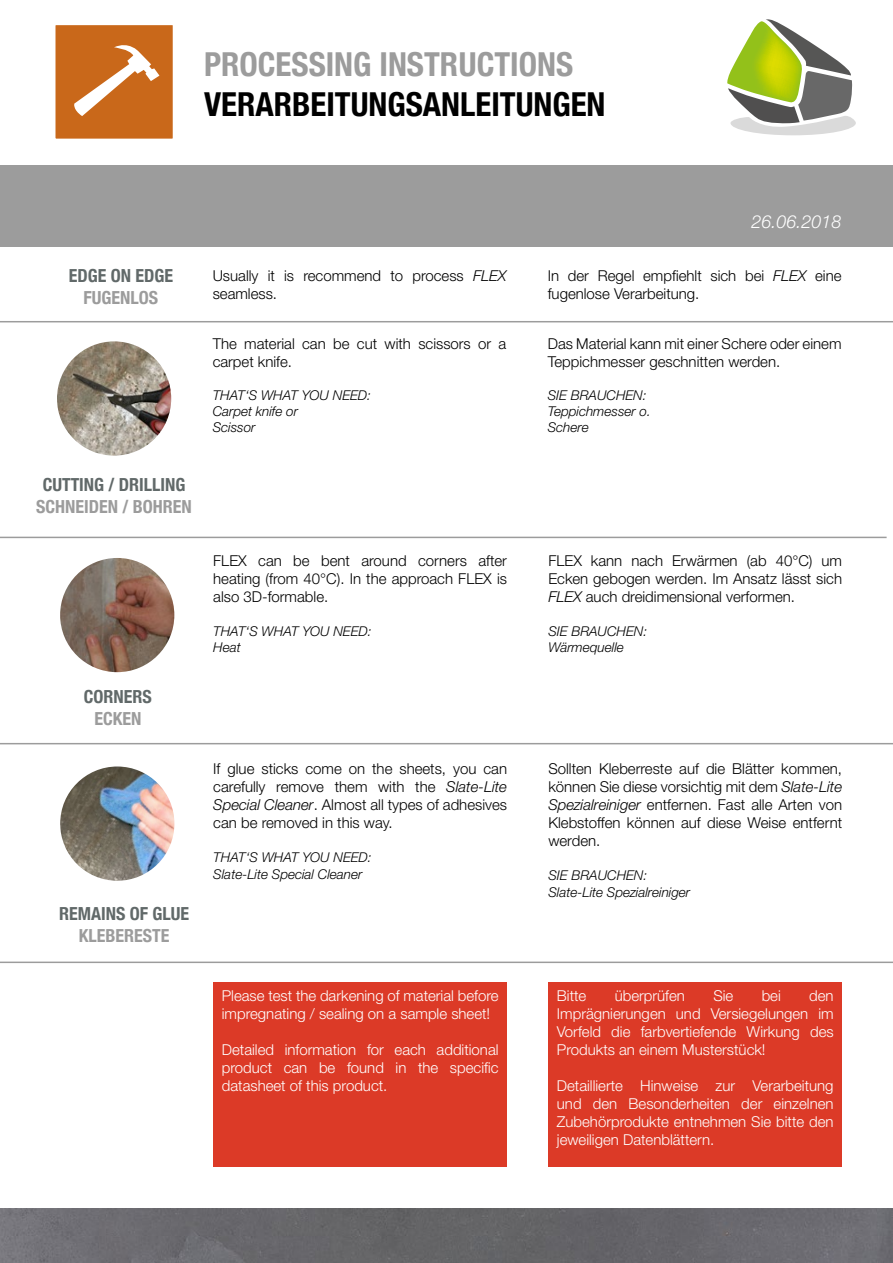
<style>
.page{position:relative;width:893px;height:1263px;background:#fff}
.page>*{position:absolute;margin:0;border:0;box-sizing:border-box;transform-origin:0 0}
.t1{font:700 condensed 33px "Helvetica Neue";color:#000}
.t2{font:700 condensed 33px "Helvetica Neue";color:#9c9c9c}
.t3{font:700 condensed 18px "Helvetica Neue";color:#616969}
.t4{font:700 condensed 18px "Helvetica Neue";color:#9c9c9c}
.t5{font:italic 300 18px "Helvetica Neue LT Std";color:#fff}
.t6{font:300 15px/18px "Helvetica Neue LT Std";color:#000}
.t7{font:300 15px/18px "Helvetica Neue LT Std";color:#fff;text-align:justify}
.t8{font:italic 300 13.5px/16.2px "Helvetica Neue LT Std";color:#000}
.s1{font-style:italic}
</style>
<div class="page">
<svg style="left:66px;top:27px;width:105px;height:110px;background:#cf7934"></svg>
<div style="left:55px;top:24px;width:11px;height:115px;background:#c9681a"></div>
<div style="left:54px;top:24px;width:120px;height:116px;border:2px solid #fff"></div>
<div style="left:0;top:165px;width:893px;height:82px;background:#9c9c9c"></div>
<img style="left:0;top:1209px;width:893px;height:54px">
<div style="left:56px;top:831px;width:116px;height:115px;border:3px solid #fff;border-radius:50%"></div>
<hr style="left:0;top:321px;width:893px;height:1px;background:#9c9c9c">
<img style="left:59px;top:556px;width:117px;height:118px;border-radius:59px">
<div style="left:57px;top:555px;width:120px;height:120px;border:3px solid #fff;border-radius:50%"></div>
<hr style="left:0;top:537px;width:887px;height:1px;background:#9c9c9c">
<img style="left:59px;top:765px;width:117px;height:117px;border-radius:59px">
<div style="left:57px;top:763px;width:120px;height:121px;border:3px solid #fff;border-radius:50%"></div>
<hr style="left:0;top:743px;width:893px;height:1px;background:#9c9c9c">
<div style="left:548px;top:982px;width:294px;height:185px;background:#dc3a27"></div>
<hr style="left:0;top:961px;width:893px;height:2px;background:#9c9c9c">
<div style="left:213px;top:982px;width:294px;height:185px;background:#dc3a27"></div>
<img style="left:56px;top:340px;width:117px;height:117px;border-radius:59px">
<div style="left:54px;top:338px;width:120px;height:121px;border:3px solid #fff;border-radius:50%"></div>
<svg style="left:727px;top:19px;width:129px;height:116px"></svg>
<h1 class="t2" style="left:204px;top:45px;width:371px">PROCESSING INSTRUCTIONS</h1>
<h1 class="t1" style="left:204px;top:84px;width:403px">VERARBEITUNGSANLEITUNGEN</h1>
<p class="t3" style="left:69px;top:265px;width:106px">EDGE ON EDGE</p>
<p class="t4" style="left:84px;top:286px;width:76px">FUGENLOS</p>
<p class="t3" style="left:43px;top:474px;width:144px">CUTTING / DRILLING</p>
<p class="t4" style="left:36px;top:496px;width:157px">SCHNEIDEN / BOHREN</p>
<p class="t3" style="left:84px;top:686px;width:70px">CORNERS</p>
<p class="t4" style="left:94px;top:708px;width:48px">ECKEN</p>
<p class="t3" style="left:59px;top:903px;width:131px">REMAINS OF GLUE</p>
<p class="t4" style="left:79px;top:924px;width:92px">KLEBERESTE</p>
<p class="t6" style="left:213px;top:266px;width:295px">Usually it is recommend to process <span class="s1">FLEX </span>seamless.</p>
<p class="t6" style="left:213px;top:334px;width:295px">The material can be cut with scissors or a carpet knife.</p>
<p class="t8" style="left:213px;top:386px;width:160px">THAT‘S WHAT YOU NEED:<br>Carpet knife or<br>Scissor</p>
<p class="t6" style="left:213px;top:551px;width:295px;text-align:justify">FLEX can be bent around corners after heating (from 40°C). In the approach FLEX is also 3D-formable.</p>
<p class="t8" style="left:213px;top:623px;width:160px">THAT‘S WHAT YOU NEED:<br>Heat</p>
<p class="t6" style="left:213px;top:759px;width:295px;text-align:justify">If glue sticks come on the sheets, you can carefully remove them with the <span class="s1">Slate-Lite Special Cleaner</span>. Almost all types of adhesives can be removed in this way.</p>
<p class="t8" style="left:213px;top:849px;width:160px">THAT‘S WHAT YOU NEED:<br>Slate-Lite Special Cleaner</p>
<p class="t7" style="left:222px;top:987px;width:278px">Please test the darkening of material before impregnating / sealing on a sample sheet!</p>
<p class="t7" style="left:222px;top:1041px;width:278px">Detailed information for each additional product can be found in the specific datasheet of this product.</p>
<p class="t5" style="left:751px;top:210px;width:92px">26.06.2018</p>
<p class="t6" style="left:548px;top:266px;width:295px">In der Regel empfiehlt sich bei <span class="s1">FLEX</span> eine fugenlose Verarbeitung.</p>
<p class="t6" style="left:548px;top:334px;width:295px">Das Material kann mit einer Schere oder einem<br>Teppichmesser geschnitten werden.</p>
<p class="t8" style="left:548px;top:386px;width:105px">SIE BRAUCHEN:<br>Teppichmesser o.<br>Schere</p>
<p class="t6" style="left:548px;top:551px;width:295px;text-align:justify">FLEX kann nach Erwärmen (ab 40°C) um Ecken gebogen werden. Im Ansatz lässt sich <span class="s1">FLEX</span> auch dreidimensional verformen.</p>
<p class="t8" style="left:548px;top:623px;width:100px">SIE BRAUCHEN:<br>Wärmequelle</p>
<p class="t6" style="left:548px;top:759px;width:295px;text-align:justify">Sollten Kleberreste auf die Blätter kommen, können Sie diese vorsichtig mit dem <span class="s1">Slate-Lite Spezialreiniger</span> entfernen. Fast alle Arten von Klebstoffen können auf diese Weise entfernt werden.</p>
<p class="t8" style="left:548px;top:867px;width:143px">SIE BRAUCHEN:<br>Slate-Lite Spezialreiniger</p>
<p class="t7" style="left:557px;top:987px;width:31px">Bitte</p>
<p class="t7" style="left:615px;top:987px;width:72px">überprüfen</p>
<p class="t7" style="left:713px;top:987px;width:22px">Sie</p>
<p class="t7" style="left:762px;top:987px;width:21px">bei</p>
<p class="t7" style="left:557px;top:987px;width:278px;text-indent:252px">den Imprägnierungen und Versiegelungen im Vorfeld die farbvertiefende Wirkung des Produkts an einem Musterstück!</p>
<p class="t7" style="left:557px;top:1077px;width:278px">Detaillierte Hinweise zur Verarbeitung und den Besonderheiten der einzelnen Zubehörprodukte entnehmen Sie bitte den jeweiligen Datenblättern.</p>
</div>
